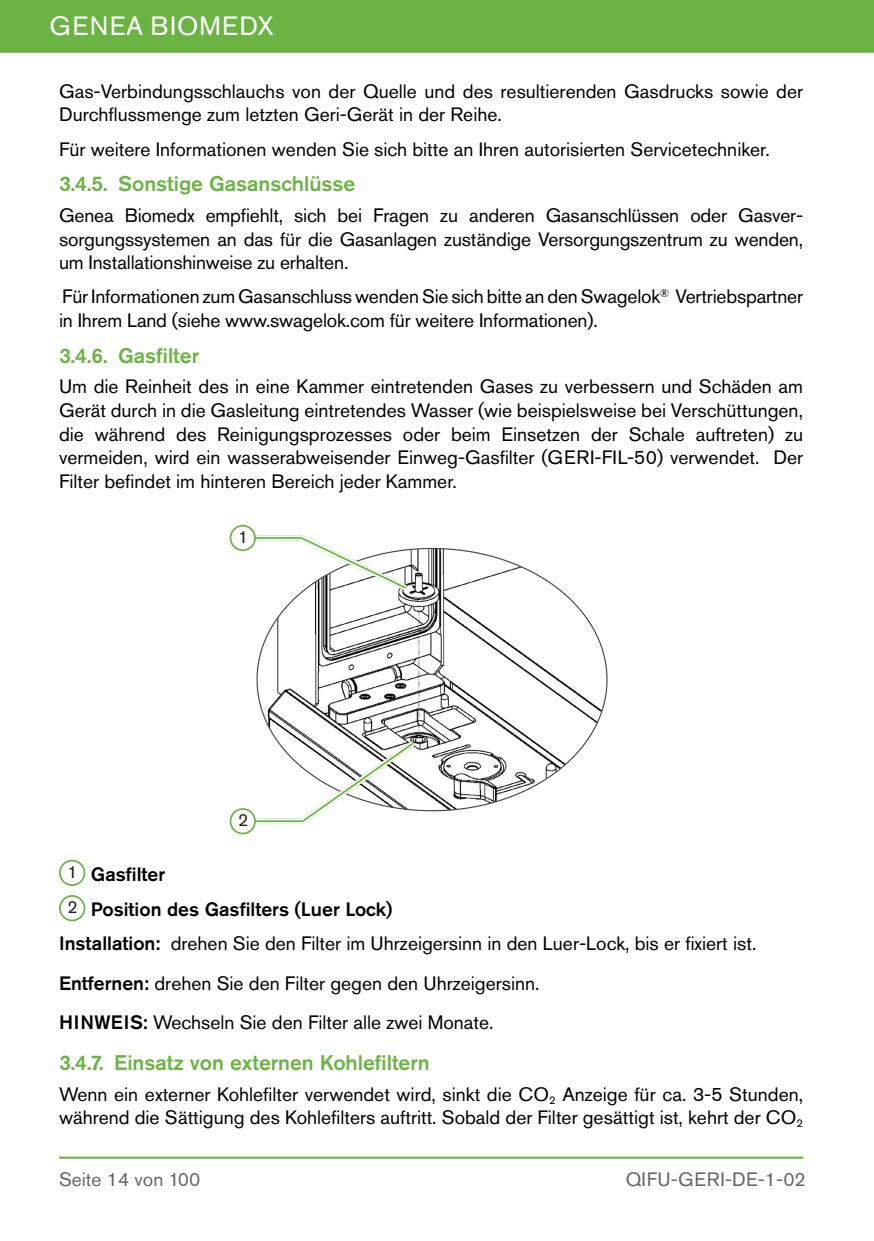
<style>
.page{position:relative;width:874px;height:1241px;background:#fff}
.page>*{position:absolute;margin:0;border:0;box-sizing:border-box;transform-origin:0 0}
.t1{font:26.25px "Akzidenz Grotesk Std";letter-spacing:.055em;color:#fff}
.t2{font:500 21px "Akzidenz Grotesk Std";color:#6bb444}
.NORMAL_LAST_LINE{font:19.25px/23.6px "Akzidenz Grotesk Std";color:#000}
.CALLOUT_HEADINGS{font:500 19.25px "Akzidenz Grotesk Std";color:#000}
.t3{font:19.25px "Akzidenz Grotesk Std";letter-spacing:.03em;color:#666}
.t4{font:19.25px "Akzidenz Grotesk Std";color:#666}
.CALLOUT_TEXT{font:17.5px "Akzidenz Grotesk Std";color:#231f20}
.s1{font-weight:500}
</style>
<div class="page">
<div style="left:0;top:0;width:873px;height:53px;background:#6bb444"></div>
<hr style="left:59px;top:1156px;width:743px;height:2px;background:#6bb444">
<div style="left:59px;top:859px;width:26px;height:26px;border:2px solid #6bb444;border-radius:50%"></div>
<div style="left:59px;top:894px;width:26px;height:27px;border:2px solid #6bb444;border-radius:50%"></div>
<svg style="left:256px;top:548px;width:351px;height:263px"></svg>
<svg style="left:250px;top:533px;width:162px;height:61px"></svg>
<div style="left:230px;top:525px;width:25px;height:25px;background:#fff;border-radius:50%"></div>
<div style="left:229px;top:525px;width:27px;height:26px;border:2px solid #6bb444;border-radius:50%"></div>
<svg style="left:250px;top:735px;width:170px;height:91px"></svg>
<div style="left:230px;top:808px;width:25px;height:25px;background:#fff;border-radius:50%"></div>
<div style="left:229px;top:808px;width:27px;height:26px;border:2px solid #6bb444;border-radius:50%"></div>
<h1 class="t1" style="left:50px;top:11px;width:225px">GENEA BIOMEDX</h1>
<p class="NORMAL_LAST_LINE" style="left:59px;top:79px;width:745px">Gas-Verbindungsschlauchs von der Quelle und des resultierenden Gasdrucks sowie der<br>Durchflussmenge zum letzten Geri-Gerät in der Reihe.</p>
<p class="NORMAL_LAST_LINE" style="left:59px;top:137px;width:712px">Für weitere Informationen wenden Sie sich bitte an Ihren autorisierten Servicetechniker.</p>
<p class="t2" style="left:59px;top:171px;width:297px">3.4.5. Sonstige Gasanschlüsse</p>
<p class="NORMAL_LAST_LINE" style="left:59px;top:203px;width:745px;text-align:justify">Genea Biomedx empfiehlt, sich bei Fragen zu anderen Gasanschlüssen oder Gasver&shy;sorgungssystemen an das für die Gasanlagen zuständige Versorgungszentrum zu wenden, um Installationshinweise zu erhalten.</p>
<p class="NORMAL_LAST_LINE" style="left:59px;top:284px;width:745px">Für Informationen zum Gasanschluss wenden Sie sich bitte an den Swagelok<sup>®</sup> Vertriebspartner in Ihrem Land (siehe www.swagelok.com für weitere Informationen).</p>
<p class="t2" style="left:59px;top:342px;width:141px">3.4.6. Gasfilter</p>
<p class="NORMAL_LAST_LINE" style="left:59px;top:374px;width:745px;text-align:justify">Um die Reinheit des in eine Kammer eintretenden Gases zu verbessern und Schäden am Gerät durch in die Gasleitung eintretendes Wasser (wie beispielsweise bei Verschüttungen, die während des Reinigungsprozesses oder beim Einsetzen der Schale auftreten) zu vermeiden, wird ein wasserabweisender Einweg-Gasfilter (GERI-FIL-50) verwendet. Der Filter befindet im hinteren Bereich jeder Kammer.</p>
<p class="CALLOUT_TEXT" style="left:238px;top:526px;width:12px">1</p>
<p class="CALLOUT_TEXT" style="left:238px;top:809px;width:12px">2</p>
<p class="CALLOUT_TEXT" style="left:67px;top:861px;width:12px">1</p>
<p class="CALLOUT_HEADINGS" style="left:91px;top:862px;width:76px">Gasfilter</p>
<p class="CALLOUT_TEXT" style="left:67px;top:896px;width:12px">2</p>
<p class="CALLOUT_HEADINGS" style="left:91px;top:897px;width:303px">Position des Gasfilters (Luer Lock)</p>
<p class="NORMAL_LAST_LINE" style="left:59px;top:931px;width:698px"><span class="s1">Installation:</span> drehen Sie den Filter im Uhrzeigersinn in den Luer-Lock, bis er fixiert ist.</p>
<p class="NORMAL_LAST_LINE" style="left:59px;top:970px;width:481px"><span class="s1">Entfernen:</span> drehen Sie den Filter gegen den Uhrzeigersinn.</p>
<p class="NORMAL_LAST_LINE" style="left:59px;top:1010px;width:436px"><span class="s1">HINWEIS:</span> Wechseln Sie den Filter alle zwei Monate.</p>
<p class="t2" style="left:59px;top:1049px;width:372px">3.4.7. Einsatz von externen Kohlefiltern</p>
<p class="NORMAL_LAST_LINE" style="left:59px;top:1081px;width:745px">Wenn ein externer Kohlefilter verwendet wird, sinkt die CO<sub>2</sub> Anzeige für ca. 3-5 Stunden, während die Sättigung des Kohlefilters auftritt. Sobald der Filter gesättigt ist, kehrt der CO<sub>2</sub></p>
<p class="t4" style="left:59px;top:1167px;width:143px">Seite 14 von 100</p>
<p class="t3" style="left:625px;top:1167px;width:181px">QIFU-GERI-DE-1-02</p>
</div>
